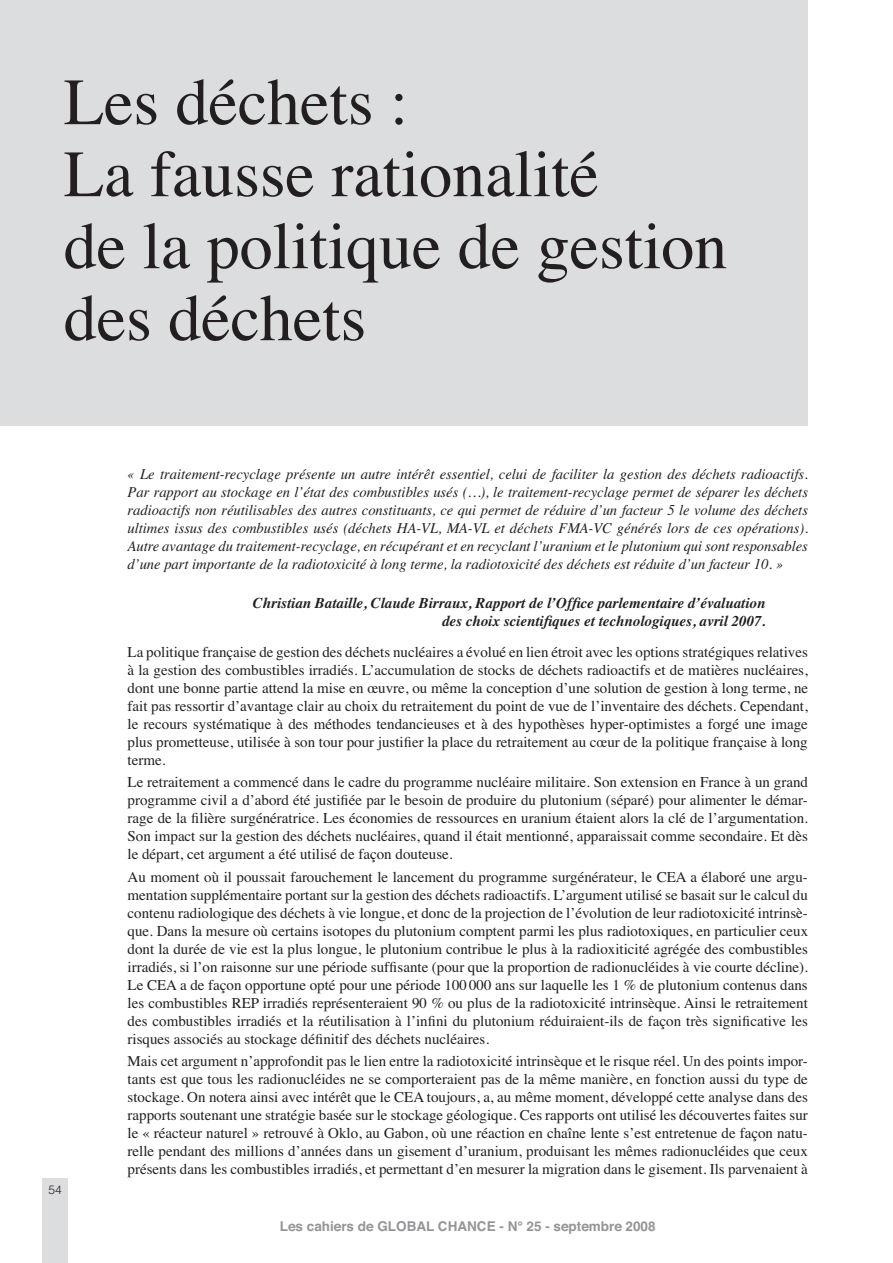
<style>
.page{position:relative;width:893px;height:1263px;background:#fff}
.page>*{position:absolute;margin:0;border:0;box-sizing:border-box;transform-origin:0 0}
.t1{font:66px/72px "Times";color:#231f20}
.t2{font:15px/18px "Times";color:#231f20;text-align:justify}
.t3{font:italic 15px/18px "Times";color:#231f20;text-align:justify}
.t4{font:italic 700 15px/18px "Times";color:#231f20;text-align:right}
.t5{font:700 13.5px "Helvetica";color:#939598}
.t6{font:300 12px "Helvetica";color:#231f20}
</style>
<div class="page">
<div style="left:43px;top:1178px;width:25px;height:85px;background:#dcddde"></div>
<div style="left:0;top:0;width:808px;height:425px;background:#dcddde"></div>
<p class="t1" style="left:64px;top:72px;width:665px">Les déchets :<br>La fausse rationalité<br>de la politique de gestion des déchets</p>
<p class="t6" style="left:49px;top:1185px;width:15px">54</p>
<p class="t3" style="left:128px;top:466px;width:682px">« Le traitement-recyclage présente un autre intérêt essentiel, celui de faciliter la gestion des déchets radioactifs.<br>Par rapport au stockage en l’état des combustibles usés (…), le traitement-recyclage permet de séparer les déchets radioactifs non réutilisables des autres constituants, ce qui permet de réduire d’un facteur 5 le volume des déchets ultimes issus des combustibles usés (déchets HA-VL, MA-VL et déchets FMA-VC générés lors de ces opérations).<br>Autre avantage du traitement-recyclage, en récupérant et en recyclant l’uranium et le plutonium qui sont responsables d’une part importante de la radiotoxicité à long terme, la radiotoxicité des déchets est réduite d’un facteur 10. »</p>
<p class="t4" style="left:253px;top:596px;width:514px">Christian Bataille, Claude Birraux, Rapport de l’Office parlementaire d’évaluation des choix scientifiques et technologiques, avril 2007.</p>
<p class="t2" style="left:128px;top:644px;width:682px">La politique française de gestion des déchets nucléaires a évolué en lien étroit avec les options stratégiques relatives à la gestion des combustibles irradiés. L’accumulation de stocks de déchets radioactifs et de matières nucléaires, dont une bonne partie attend la mise en œuvre, ou même la conception d’une solution de gestion à long terme, ne fait pas ressortir d’avantage clair au choix du retraitement du point de vue de l’inventaire des déchets. Cependant, le recours systématique à des méthodes tendancieuses et à des hypothèses hyper-optimistes a forgé une image plus prometteuse, utilisée à son tour pour justifier la place du retraitement au cœur de la politique française à long terme.</p>
<p class="t2" style="left:128px;top:775px;width:682px">Le retraitement a commencé dans le cadre du programme nucléaire militaire. Son extension en France à un grand programme civil a d’abord été justifiée par le besoin de produire du plutonium (séparé) pour alimenter le démar&shy;rage de la filière surgénératrice. Les économies de ressources en uranium étaient alors la clé de l’argumentation.<br>Son impact sur la gestion des déchets nucléaires, quand il était mentionné, apparaissait comme secondaire. Et dès le départ, cet argument a été utilisé de façon douteuse.</p>
<p class="t2" style="left:128px;top:869px;width:682px">Au moment où il poussait farouchement le lancement du programme surgénérateur, le CEA a élaboré une argu&shy;mentation supplémentaire portant sur la gestion des déchets radioactifs. L’argument utilisé se basait sur le calcul du contenu radiologique des déchets à vie longue, et donc de la projection de l’évolution de leur radiotoxicité intrinsè&shy;que. Dans la mesure où certains isotopes du plutonium comptent parmi les plus radiotoxiques, en particulier ceux dont la durée de vie est la plus longue, le plutonium contribue le plus à la radioxiticité agrégée des combustibles irradiés, si l’on raisonne sur une période suffisante (pour que la proportion de radionucléides à vie courte décline).<br>Le CEA a de façon opportune opté pour une période 100 000 ans sur laquelle les 1 % de plutonium contenus dans les combustibles REP irradiés représenteraient 90 % ou plus de la radiotoxicité intrinsèque. Ainsi le retraitement des combustibles irradiés et la réutilisation à l’infini du plutonium réduiraient-ils de façon très significative les risques associés au stockage définitif des déchets nucléaires.</p>
<p class="t2" style="left:128px;top:1053px;width:682px">Mais cet argument n’approfondit pas le lien entre la radiotoxicité intrinsèque et le risque réel. Un des points impor&shy;tants est que tous les radionucléides ne se comporteraient pas de la même manière, en fonction aussi du type de stockage. On notera ainsi avec intérêt que le CEA toujours, a, au même moment, développé cette analyse dans des rapports soutenant une stratégie basée sur le stockage géologique. Ces rapports ont utilisé les découvertes faites sur le « réacteur naturel » retrouvé à Oklo, au Gabon, où une réaction en chaîne lente s’est entretenue de façon natu&shy;relle pendant des millions d’années dans un gisement d’uranium, produisant les mêmes radionucléides que ceux présents dans les combustibles irradiés, et permettant d’en mesurer la migration dans le gisement. Ils parvenaient à</p>
<p class="t5" style="left:280px;top:1221px;width:377px">Les cahiers de GLOBAL CHANCE - N° 25 - septembre 2008</p>
</div>
